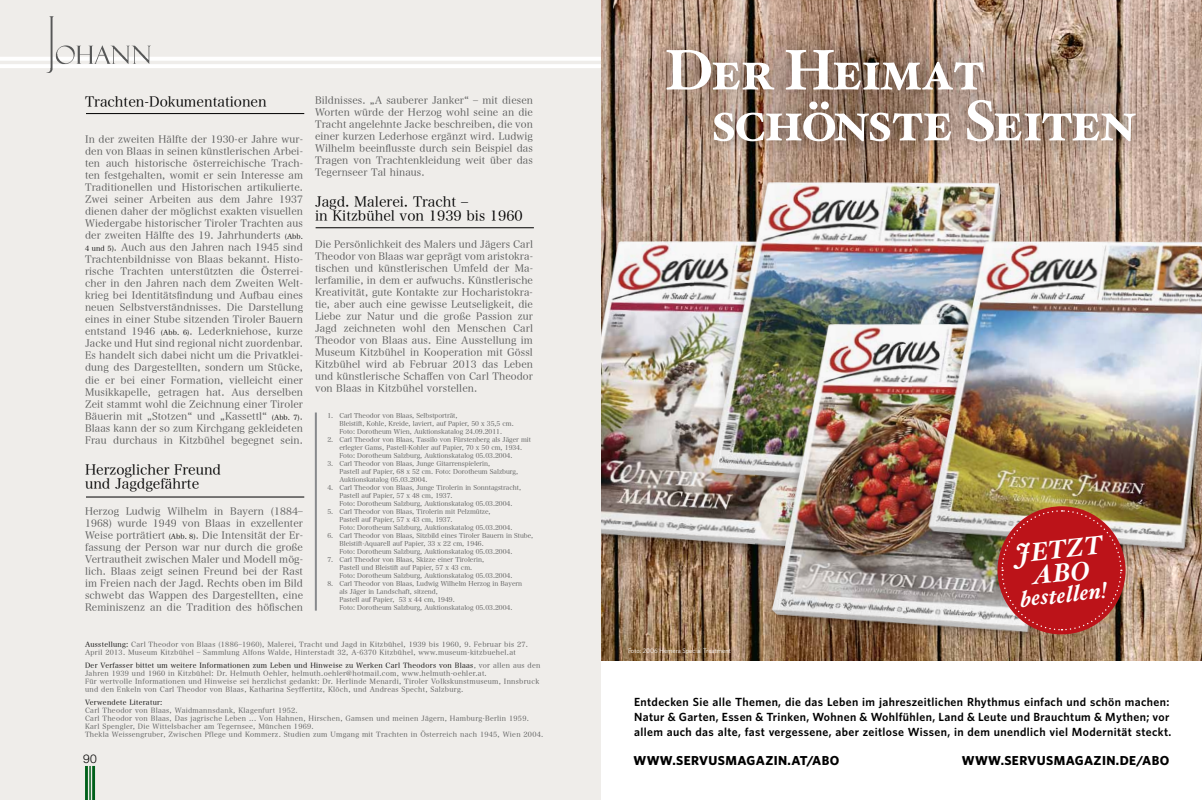
<style>
.page{position:relative;width:1202px;height:800px;background:#fff}
.page>*{position:absolute;margin:0;border:0;box-sizing:border-box;transform-origin:0 0}
.t1{font:57.1px/50.9px "Hoefler Text Bold SC";letter-spacing:-.04em;color:#fff}
.t2{font:italic 700 25.7px/23.7px "Hoefler Text";color:#fff;text-align:center}
.t3{font:italic 700 22.7px "Hoefler Text";color:#fff}
.t4{font:14px/14.1px "Hira Min Pro N W3";color:#000}
.t5{font:700 13px "Whitney HTF";letter-spacing:.03em;color:#000}
.t6{font:300 12px "Helvetica Neue LT Pro";color:#000}
.t7{font:600 11.8px/15px "Whitney HTF";letter-spacing:.03em;color:#000}
.t8{font:10px/12px "Hira Min Pro N W3";letter-spacing:.01em;color:#565757;text-align:justify}
.t9{font:7px/8px "Hira Min Pro N W3";letter-spacing:.04em;color:#565757}
.t10{font:7px "Hira Min Pro N W3";letter-spacing:.04em;color:#000}
.t11{font:6.5px/8px "Hira Min Pro N W3";color:#565757}
.t12{font:6.5px "Whitney HTF";color:#fff}
.s1{font-size:7px;color:#000}
.s2{color:#000}
</style>
<div class="page">
<div style="left:0;top:0;width:601px;height:799px;background:#efedea"></div>
<hr style="left:0;top:57px;width:601px;height:4px;background:#fff">
<hr style="left:0;top:64px;width:601px;height:4px;background:#fff">
<img style="left:47px;top:16px;width:104px;height:57px">
<img style="left:601px;top:0;width:601px;height:660px">
<img style="left:601px;top:562px;width:162px;height:12px">
<img style="left:601px;top:234px;width:162px;height:328px">
<img style="left:702px;top:175px;width:309px;height:328px">
<img style="left:763px;top:645px;width:309px;height:12px">
<img style="left:763px;top:317px;width:309px;height:328px">
<img style="left:919px;top:234px;width:283px;height:329px">
<div style="left:997px;top:506px;width:128px;height:128px;background:#bc1319;border-radius:50%"></div>
<svg style="left:1001px;top:509px;width:121px;height:122px"></svg>
<svg style="left:601px;top:30px;width:601px;height:126px;background:#b89d8e"></svg>
<div style="left:650px;top:32px;width:501px;height:127px;background:#000;opacity:.4"></div>
<hr style="left:86px;top:113px;width:218px;height:1px;background:#000">
<hr style="left:86px;top:496px;width:218px;height:1px;background:#000">
<hr style="left:316px;top:227px;width:218px;height:1px;background:#000">
<hr style="left:92px;top:765px;width:3px;height:34px;background:#00601a">
<hr style="left:89px;top:765px;width:2px;height:34px;background:#00601a">
<hr style="left:85px;top:765px;width:3px;height:34px;background:#00601a">
<hr style="left:315px;top:412px;width:2px;height:198px;background:#87898c">
<h3 class="t4" style="left:85px;top:94px;width:183px">Trachten-Dokumentationen</h3>
<p class="t8" style="left:85px;top:133px;width:219px">In der zweiten Hälfte der 1930-er Jahre wur&shy;den von Blaas in seinen künstlerischen Arbei&shy;ten auch historische österreichische Trach&shy;ten festgehalten, womit er sein Interesse am Traditionellen und Historischen artikulierte.<br>Zwei seiner Arbeiten aus dem Jahre 1937 dienen daher der möglichst exakten visuellen Wiedergabe historischer Tiroler Trachten aus der zweiten Hälfte des 19. Jahrhunderts <span class="s1">(Abb.<br>4 und 5)</span>. Auch aus den Jahren nach 1945 sind Trachtenbildnisse von Blaas bekannt. Histo&shy;rische Trachten unterstützten die Österrei&shy;cher in den Jahren nach dem Zweiten Welt&shy;krieg bei Identitätsfindung und Aufbau eines neuen Selbstverständnisses. Die Darstellung eines in einer Stube sitzenden Tiroler Bauern entstand 1946 <span class="s1">(Abb. 6)</span>. Lederkniehose, kurze Jacke und Hut sind regional nicht zuordenbar.<br>Es handelt sich dabei nicht um die Privatklei&shy;dung des Dargestellten, sondern um Stücke, die er bei einer Formation, vielleicht einer Musikkapelle, getragen hat. Aus derselben Zeit stammt wohl die Zeichnung einer Tiroler Bäuerin mit „Stotzen“ und „Kassettl“ <span class="s1">(Abb. 7)</span>.<br>Blaas kann der so zum Kirchgang gekleideten Frau durchaus in Kitzbühel begegnet sein.</p>
<h3 class="t4" style="left:85px;top:461px;width:138px">Herzoglicher Freund und Jagdgefährte</h3>
<p class="t8" style="left:85px;top:504px;width:219px">Herzog Ludwig Wilhelm in Bayern (1884– 1968) wurde 1949 von Blaas in exzellenter Weise porträtiert <span class="s1">(Abb. 8)</span>. Die Intensität der Er&shy;fassung der Person war nur durch die große Vertrautheit zwischen Maler und Modell mög&shy;lich. Blaas zeigt seinen Freund bei der Rast im Freien nach der Jagd. Rechts oben im Bild schwebt das Wappen des Dargestellten, eine Reminiszenz an die Tradition des höfischen</p>
<p class="t8" style="left:315px;top:93px;width:219px">Bildnisses. „A sauberer Janker“ – mit diesen Worten würde der Herzog wohl seine an die Tracht angelehnte Jacke beschreiben, die von einer kurzen Lederhose ergänzt wird. Ludwig Wilhelm beeinflusste durch sein Beispiel das Tragen von Trachtenkleidung weit über das Tegernseer Tal hinaus.</p>
<h3 class="t4" style="left:315px;top:194px;width:209px">Jagd. Malerei. Tracht –<br>in Kitzbühel von 1939 bis 1960</h3>
<p class="t8" style="left:315px;top:237px;width:219px">Die Persönlichkeit des Malers und Jägers Carl Theodor von Blaas war geprägt vom aristokra&shy;tischen und künstlerischen Umfeld der Ma&shy;lerfamilie, in dem er aufwuchs. Künstlerische Kreativität, gute Kontakte zur Hocharistokra&shy;tie, aber auch eine gewisse Leutseligkeit, die Liebe zur Natur und die große Passion zur Jagd zeichneten wohl den Menschen Carl Theodor von Blaas aus. Eine Ausstellung im Museum Kitzbühel in Kooperation mit Gössl Kitzbühel wird ab Februar 2013 das Leben und künstlerische Schaffen von Carl Theodor von Blaas in Kitzbühel vorstellen.</p>
<p class="t11" style="left:339px;top:411px;width:176px;text-indent:-12px">1. Carl Theodor von Blaas, Selbstporträt,<br>Bleistift, Kohle, Kreide, laviert, auf Papier, 50 x 35,5 cm.<br>Foto: Dorotheum Wien, Auktionskatalog 24.09.2011.</p>
<p class="t11" style="left:339px;top:435px;width:193px;text-indent:-12px">2. Carl Theodor von Blaas, Tassilo von Fürstenberg als Jäger mit erlegter Gams, Pastell-Kohler auf Papier, 70 x 50 cm, 1934.<br>Foto: Dorotheum Salzburg, Auktionskatalog 05.03.2004.</p>
<p class="t11" style="left:339px;top:459px;width:180px;text-indent:-12px">3. Carl Theodor von Blaas, Junge Gitarrenspielerin,<br>Pastell auf Papier, 68 x 52 cm. Foto: Dorotheum Salzburg,<br>Auktionskatalog 05.03.2004.</p>
<p class="t11" style="left:339px;top:483px;width:183px;text-indent:-12px">4. Carl Theodor von Blaas, Junge Tirolerin in Sonntagstracht,<br>Pastell auf Papier, 57 x 48 cm, 1937.<br>Foto: Dorotheum Salzburg, Auktionskatalog 05.03.2004.</p>
<p class="t11" style="left:339px;top:507px;width:174px;text-indent:-12px">5. Carl Theodor von Blaas, Tirolerin mit Pelzmütze,<br>Pastell auf Papier, 57 x 43 cm, 1937.<br>Foto: Dorotheum Salzburg, Auktionskatalog 05.03.2004.</p>
<p class="t11" style="left:339px;top:531px;width:195px;text-indent:-12px">6. Carl Theodor von Blaas, Sitzbild eines Tiroler Bauern in Stube,<br>Bleistift-Aquarell auf Papier, 33 x 22 cm, 1946.<br>Foto: Dorotheum Salzburg, Auktionskatalog 05.03.2004.</p>
<p class="t11" style="left:339px;top:555px;width:174px;text-indent:-12px">7. Carl Theodor von Blaas, Skizze einer Tirolerin,<br>Pastell und Bleistift auf Papier, 57 x 43 cm.<br>Foto: Dorotheum Salzburg, Auktionskatalog 05.03.2004.</p>
<p class="t11" style="left:339px;top:579px;width:184px;text-indent:-12px">8. Carl Theodor von Blaas, Ludwig Wilhelm Herzog in Bayern als Jäger in Landschaft, sitzend,<br>Pastell auf Papier, 53 x 44 cm, 1949.<br>Foto: Dorotheum Salzburg, Auktionskatalog 05.03.2004.</p>
<p class="t9" style="left:85px;top:639px;width:445px"><span class="s2">Ausstellung:</span> Carl Theodor von Blaas (1886–1960), Malerei, Tracht und Jagd in Kitzbühel, 1939 bis 1960, 9. Februar bis 27.<br>April 2013. Museum Kitzbühel – Sammlung Alfons Walde, Hinterstadt 32, A-6370 Kitzbühel, www.museum-kitzbuehel.at</p>
<p class="t9" style="left:85px;top:660px;width:457px"><span class="s2">Der Verfasser bittet um weitere Informationen zum Leben und Hinweise zu Werken Carl Theodors von Blaas</span>, vor allen aus den Jahren 1939 und 1960 in Kitzbühel: Dr. Helmuth Oehler, helmuth.oehler@hotmail.com, www.helmuth-oehler.at.<br>Für wertvolle Informationen und Hinweise sei herzlichst gedankt: Dr. Herlinde Menardi, Tiroler Volkskunstmuseum, Innsbruck und den Enkeln von Carl Theodor von Blaas, Katharina Seyffertitz, Klöch, und Andreas Specht, Salzburg.</p>
<p class="t10" style="left:85px;top:695px;width:79px">Verwendete Literatur:</p>
<p class="t9" style="left:85px;top:705px;width:460px">Carl Theodor von Blaas, Waidmannsdank, Klagenfurt 1952.<br>Carl Theodor von Blaas, Das jagrische Leben ... Von Hahnen, Hirschen, Gamsen und meinen Jägern, Hamburg-Berlin 1959.<br>Karl Spengler, Die Wittelsbacher am Tegernsee, München 1969.<br>Thekla Weissengruber, Zwischen Pflege und Kommerz. Studien zum Umgang mit Trachten in Österreich nach 1945, Wien 2004.</p>
<p class="t6" style="left:83px;top:751px;width:15px">90</p>
<h1 class="t1" style="left:711px;top:46px;width:427px;text-indent:-46px">Der Heimat schönste Seiten</h1>
<p class="t12" style="left:628px;top:647px;width:104px">Foto: 2006 Hemera Special Treatment</p>
<h2 class="t2" style="left:1015px;top:542px;width:88px;rotate:-6deg">Jetzt<br>Abo</h2>
<h3 class="t3" style="left:1019px;top:585px;width:90px;rotate:-6deg">bes tel l en !</h3>
<p class="t7" style="left:634px;top:693px;width:539px">Entdecken Sie alle Themen, die das Leben im jahreszeitlichen Rhythmus einfach und schön machen:<br>Natur &amp; Garten, Essen &amp; Trinken, Wohnen &amp; Wohlfühlen, Land &amp; Leute und Brauchtum &amp; Mythen; vor allem auch das alte, fast vergessene, aber zeitlose Wissen, in dem unendlich viel Modernität steckt.</p>
<h3 class="t5" style="left:633px;top:752px;width:207px">WWW.SERVUSMAGAZIN.AT/ABO</h3>
<h3 class="t5" style="left:962px;top:752px;width:209px">WWW.SERVUSMAGAZIN.DE/ABO</h3>
</div>
